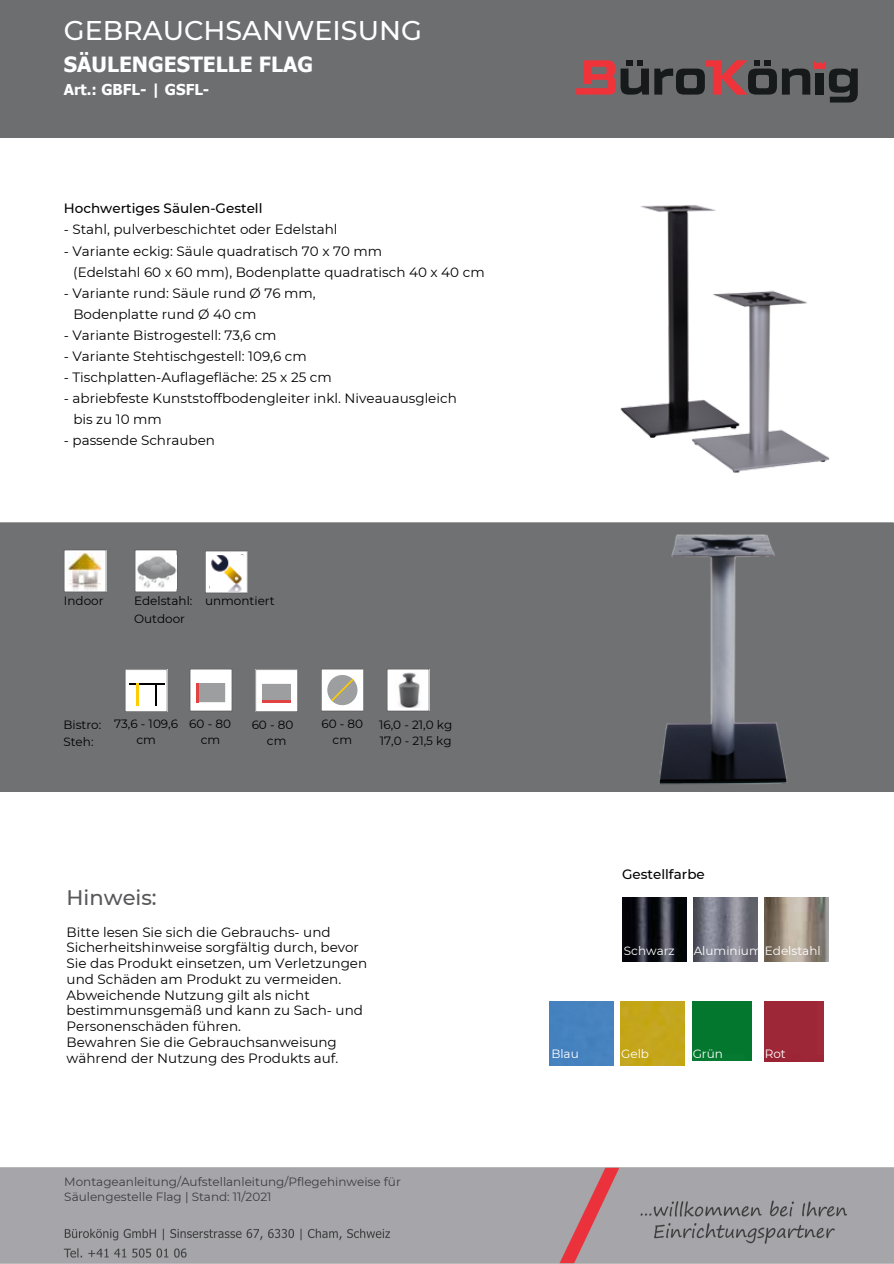
<style>
.page{position:relative;width:894px;height:1264px;background:#fff}
.page>*{position:absolute;margin:0;border:0;box-sizing:border-box;transform-origin:0 0}
.t1{font:500 27px "Montserrat";color:#fff}
.t2{font:700 21px "Tahoma";color:#fff}
.t3{font:500 21px "Montserrat";color:#58585a}
.t4{font:700 15px "Tahoma";color:#fff}
.t5{font:13.5px/15.8px "Montserrat";color:#000}
.t6{font:500 13.5px "Montserrat";color:#000}
.t7{font:12px/18px "Montserrat";color:#000}
.t8{font:12px "Montserrat";color:#3e3d40}
.t9{font:12px "Montserrat";color:#fff}
</style>
<div class="page">
<img style="left:0;top:1167px;width:893px;height:96px">
<div style="left:0;top:0;width:893px;height:137px;background:#6d6e70"></div>
<svg style="left:576px;top:60px;width:72px;height:35px"></svg>
<svg style="left:654px;top:60px;width:203px;height:42px"></svg>
<div style="left:0;top:522px;width:893px;height:269px;background:#707172"></div>
<img style="left:620px;top:205px;width:210px;height:268px">
<img style="left:622px;top:897px;width:64px;height:64px">
<img style="left:693px;top:897px;width:64px;height:64px">
<img style="left:764px;top:897px;width:64px;height:64px">
<img style="left:653px;top:529px;width:140px;height:263px">
<div style="left:549px;top:1001px;width:64px;height:64px;background:#4682bf"></div>
<img style="left:620px;top:1001px;width:64px;height:64px">
<div style="left:692px;top:1001px;width:59px;height:59px;background:#03772e"></div>
<div style="left:764px;top:1001px;width:59px;height:60px;background:#9d2737"></div>
<svg style="left:64px;top:549px;width:42px;height:43px"></svg>
<svg style="left:135px;top:549px;width:42px;height:43px"></svg>
<svg style="left:205px;top:550px;width:42px;height:43px"></svg>
<img style="left:66px;top:553px;width:38px;height:37px">
<img style="left:210px;top:555px;width:32px;height:36px">
<img style="left:136px;top:555px;width:41px;height:34px">
<svg style="left:125px;top:669px;width:42px;height:43px"></svg>
<svg style="left:387px;top:668px;width:42px;height:43px"></svg>
<img style="left:395px;top:672px;width:27px;height:35px">
<svg style="left:190px;top:668px;width:42px;height:43px"></svg>
<svg style="left:255px;top:669px;width:43px;height:43px"></svg>
<svg style="left:321px;top:668px;width:42px;height:43px"></svg>
<p class="t1" style="left:64px;top:14px;width:359px">GEBRAUCHSANWEISUNG</p>
<p class="t2" style="left:64px;top:51px;width:251px">SÄULENGESTELLE FLAG</p>
<p class="t4" style="left:64px;top:80px;width:147px">Art.: GBFL- | GSFL-</p>
<p class="t6" style="left:64px;top:200px;width:200px">Hochwertiges Säulen-Gestell</p>
<p class="t5" style="left:64px;top:222px;width:275px">- Stahl, pulverbeschichtet oder Edelstahl</p>
<p class="t5" style="left:64px;top:243px;width:320px">- Variante eckig: Säule quadratisch 70 x 70 mm</p>
<p class="t5" style="left:73px;top:264px;width:413px">(Edelstahl 60 x 60 mm), Bodenplatte quadratisch 40 x 40 cm</p>
<p class="t5" style="left:64px;top:285px;width:253px">- Variante rund: Säule rund Ø 76 mm,</p>
<p class="t5" style="left:73px;top:306px;width:185px">Bodenplatte rund Ø 40 cm</p>
<p class="t5" style="left:64px;top:327px;width:214px">- Variante Bistrogestell: 73,6 cm</p>
<p class="t5" style="left:64px;top:348px;width:244px">- Variante Stehtischgestell: 109,6 cm</p>
<p class="t5" style="left:64px;top:369px;width:269px">- Tischplatten-Auflagefläche: 25 x 25 cm</p>
<p class="t5" style="left:64px;top:390px;width:394px">- abriebfeste Kunststoffbodengleiter i nkl. Niveauausgleich</p>
<p class="t5" style="left:73px;top:411px;width:90px">bis zu 10 mm</p>
<p class="t5" style="left:64px;top:432px;width:153px">- passende Schrauben</p>
<p class="t7" style="left:64px;top:591px;width:41px">Indoor</p>
<p class="t7" style="left:134px;top:592px;width:60px">Edelstahl:<br>Outdoor</p>
<p class="t7" style="left:205px;top:591px;width:71px">unmontiert</p>
<p class="t7" style="left:63px;top:715px;width:39px">Bistro:</p>
<p class="t7" style="left:63px;top:732px;width:32px">Steh:</p>
<p class="t7" style="left:114px;top:715px;width:65px">73,6 - 109,6</p>
<p class="t7" style="left:136px;top:731px;width:21px">cm</p>
<p class="t7" style="left:189px;top:715px;width:43px">60 - 80</p>
<p class="t7" style="left:201px;top:731px;width:21px">cm</p>
<p class="t7" style="left:251px;top:715px;width:43px">60 - 80</p>
<p class="t7" style="left:267px;top:731px;width:21px">cm</p>
<p class="t7" style="left:321px;top:715px;width:43px">60 - 80</p>
<p class="t7" style="left:332px;top:731px;width:21px">cm</p>
<p class="t7" style="left:379px;top:716px;width:75px;line-height:16px">16,0 - 21,0 kg<br>17,0 - 21,5 kg</p>
<p class="t3" style="left:67px;top:885px;width:92px">Hi nweis:</p>
<p class="t5" style="left:67px;top:923px;width:302px">Bitte lesen Sie sich die Gebrauchs- und Sicherheitshi nweise sorgfältig durch, bevor Sie das Produkt ei nsetzen, um Verletzungen und Schäden am Produkt zu vermeiden.<br>Abweichende Nutzung gi lt als nicht<br>besti mmunsgemäß und kann zu Sach- und Personenschäden führen.<br>Bewahren Sie die Gebrauchsanweisung während der Nutzung des Produkts auf.</p>
<p class="t8" style="left:64px;top:1174px;width:338px">Montageanleitung/Aufstellanleitung/Pflegehi nweise für</p>
<p class="t8" style="left:64px;top:1188px;width:209px">Säulengestelle Flag | Stand: 11/2021</p>
<p class="t6" style="left:622px;top:865px;width:84px">Gestellfarbe</p>
<p class="t9" style="left:623px;top:942px;width:52px">Schwarz</p>
<h3 class="t9" style="left:693px;top:942px;width:128px">Aluminium Edelstahl</h3>
<p class="t9" style="left:551px;top:1046px;width:29px">Blau</p>
<p class="t9" style="left:621px;top:1046px;width:29px">Gelb</p>
<h2 class="t9" style="left:692px;top:1046px;width:32px">Grün</h2>
<h4 class="t9" style="left:764px;top:1046px;width:23px">Rot</h4>
</div>
